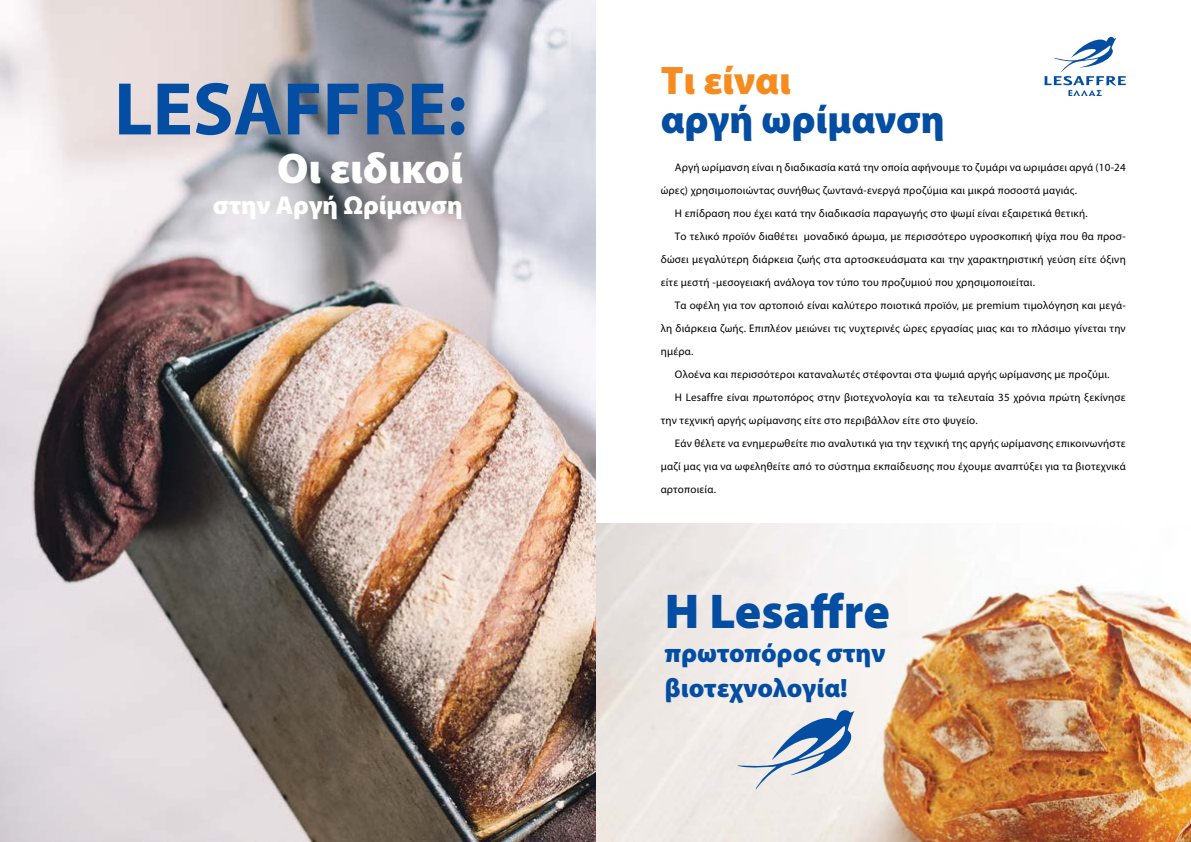
<style>
.page{position:relative;width:1191px;height:842px;background:#fff}
.page>*{position:absolute;margin:0;border:0;box-sizing:border-box;transform-origin:0 0}
.t1{font:700 75.3px "Myriad Pro";color:#034ea2}
.t2{font:900 49.1px "Myriad Pro";color:#034ea2}
.t3{font:900 43px "Myriad Pro";letter-spacing:-.005em;color:#fff}
.t4{font:900 40px "Myriad Pro";color:#034ea2}
.t5{font:900 40px "Myriad Pro";color:#f68b1f}
.t6{font:900 26.6px/34.3px "Myriad Pro";color:#034ea2}
.t7{font:900 26px "Myriad Pro";color:#fff}
.t8{font:11px "Myriad Pro";letter-spacing:.02em;color:#000}
</style>
<div class="page">
<img style="left:595px;top:523px;width:596px;height:319px">
<img style="left:0;top:0;width:595px;height:842px">
<svg style="left:1044px;top:36px;width:81px;height:60px"></svg>
<svg style="left:737px;top:710px;width:117px;height:79px;background:#bfcbd9"></svg>
<h1 class="t1" style="left:114px;top:60px;width:354px">LESAFFRE:</h1>
<h3 class="t3" style="left:277px;top:140px;width:187px">Οι ειδικοί</h3>
<h3 class="t7" style="left:213px;top:188px;width:252px">στην Αργή Ωρίμανση</h3>
<h3 class="t5" style="left:660px;top:54px;width:132px">Τι είναι</h3>
<h3 class="t4" style="left:660px;top:93px;width:286px">αργή ωρίμανση</h3>
<p class="t8" style="left:675px;top:160px;width:452px">Αργή ωρίμανση είναι η διαδικασία κατά την οποία αφήνουμε το ζυμάρι να ωριμάσει αργά (10-24</p>
<p class="t8" style="left:660px;top:183px;width:418px">ώρες) χρησιμοποιώντας συνήθως ζωντανά-ενεργά προζύμια και μικρά ποσοστά μαγιάς.</p>
<p class="t8" style="left:675px;top:206px;width:414px">Η επίδραση που έχει κατά την διαδικασία παραγωγής στο ψωμί είναι εξαιρετικά θετική.</p>
<p class="t8" style="left:675px;top:229px;width:452px">Το τελικό προϊόν διαθέτει μοναδικό άρωμα, με περισσότερο υγροσκοπική ψίχα που θα προσ-</p>
<p class="t8" style="left:660px;top:252px;width:466px">δώσει μεγαλύτερη διάρκεια ζωής στα αρτοσκευάσματα και την χαρακτηριστική γεύση είτε όξινη</p>
<p class="t8" style="left:660px;top:275px;width:376px">είτε μεστή -μεσογειακή ανάλογα τον τύπο του προζυμιού που χρησιμοποιείται.</p>
<p class="t8" style="left:675px;top:298px;width:452px">Τα οφέλη για τον αρτοποιό είναι καλύτερο ποιοτικά προϊόν, με premium τιμολόγηση και μεγά-</p>
<p class="t8" style="left:660px;top:321px;width:466px">λη διάρκεια ζωής. Επιπλέον μειώνει τις νυχτερινές ώρες εργασίας μιας και το πλάσιμο γίνεται την</p>
<p class="t8" style="left:660px;top:344px;width:34px">ημέρα.</p>
<p class="t8" style="left:675px;top:367px;width:436px">Ολοένα και περισσότεροι καταναλωτές στέφονται στα ψωμιά αργής ωρίμανσης με προζύμι.</p>
<p class="t8" style="left:675px;top:390px;width:452px">Η Lesaffre είναι πρωτοπόρος στην βιοτεχνολογία και τα τελευταία 35 χρόνια πρώτη ξεκίνησε</p>
<p class="t8" style="left:660px;top:413px;width:318px">την τεχνική αργής ωρίμανσης είτε στο περιβάλλον είτε στο ψυγείο.</p>
<p class="t8" style="left:675px;top:436px;width:452px">Εάν θέλετε να ενημερωθείτε πιο αναλυτικά για την τεχνική της αργής ωρίμανσης επικοινωνήστε</p>
<p class="t8" style="left:660px;top:459px;width:466px">μαζί μας για να ωφεληθείτε από το σύστημα εκπαίδευσης που έχουμε αναπτύξει για τα βιοτεχνικά</p>
<p class="t8" style="left:660px;top:482px;width:57px">αρτοποιεία.</p>
<h2 class="t2" style="left:665px;top:579px;width:226px">Η Lesaffre</h2>
<h3 class="t6" style="left:665px;top:635px;width:222px">πρωτοπόρος στην βιοτεχνολογία!</h3>
</div>
